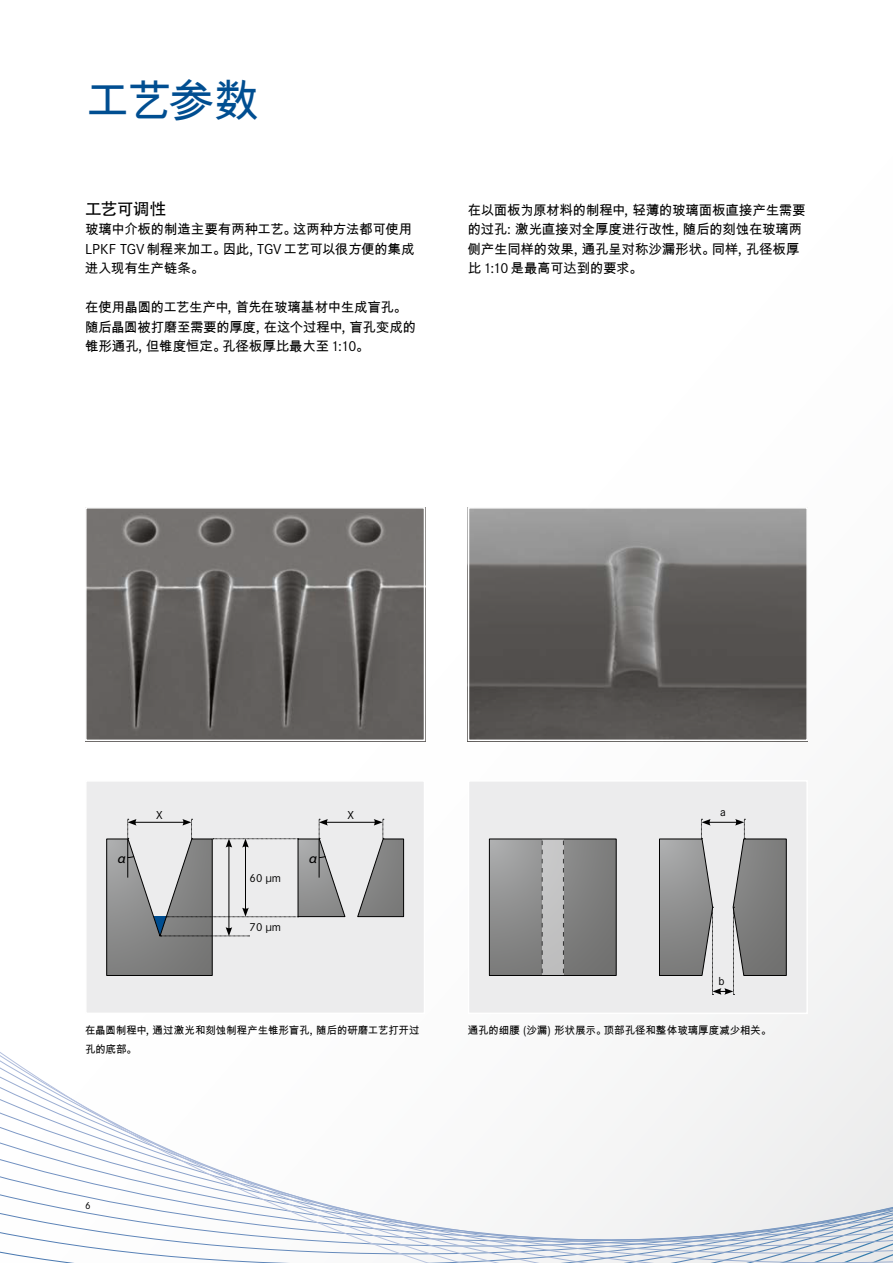
<style>
.page{position:relative;width:893px;height:1263px;background:#fff}
.page>*{position:absolute;margin:0;border:0;box-sizing:border-box;transform-origin:0 0}
.t1{font:45px "Arial Unicode MS";color:#004e91}
.t2{font:700 16.5px "Arial Unicode MS";letter-spacing:-.02em;color:#000}
.t3{font:13.5px/19.5px "Arial Unicode MS";letter-spacing:-.02em;color:#000}
.t4{font:12px "Corporate S";color:#000}
.t5{font:10.5px/19.5px "Arial Unicode MS";letter-spacing:-.005em;color:#000}
.t6{font:10.5px "Corporate S";color:#000}
.s1{font-family:"Corporate S";font-size:15px}
.s2{font-family:"Corporate S";font-size:12px}
</style>
<div class="page">
<svg style="left:0;top:918px;width:893px;height:345px"></svg>
<div style="left:468px;top:780px;width:340px;height:234px;background:#ececed;border:2px solid #fff"></div>
<svg style="left:491px;top:841px;width:124px;height:133px;background:#8f908f"></svg>
<div style="left:489px;top:839px;width:128px;height:137px;border:1px solid #000"></div>
<svg style="left:659px;top:819px;width:128px;height:176px"></svg>
<div style="left:85px;top:780px;width:340px;height:234px;background:#ececed;border:2px solid #fff"></div>
<img style="left:471px;top:510px;width:334px;height:228px">
<div style="left:468px;top:507px;width:340px;height:234px;border:2px solid #fff"></div>
<img style="left:88px;top:510px;width:334px;height:228px">
<div style="left:85px;top:507px;width:340px;height:234px;border:2px solid #fff"></div>
<svg style="left:106px;top:819px;width:298px;height:157px"></svg>
<h1 class="t1" style="left:85px;top:69px;width:176px">工艺参数</h1>
<p class="t2" style="left:85px;top:199px;width:83px">工艺可调性</p>
<p class="t3" style="left:85px;top:219px;width:331px">玻璃中介板的制造主要有两种工艺。这两种方法都可使用<br><span class="s1">LPKF TGV</span>制程来加工。因此<span class="s1">, TGV</span>工艺可以很方便的集成进入现有生产链条。</p>
<p class="t3" style="left:85px;top:297px;width:333px">在使用晶圆的工艺生产中<span class="s1">,</span> 首先在玻璃基材中生成盲孔。随后晶圆被打磨至需要的厚度<span class="s1">,</span> 在这个过程中<span class="s1">,</span> 盲孔变成的锥形通孔<span class="s1">,</span> 但锥度恒定。孔径板厚比最大至 <span class="s1">1:10</span>。</p>
<p class="t3" style="left:468px;top:199px;width:339px">在以面板为原材料的制程中<span class="s1">,</span> 轻薄的玻璃面板直接产生需要的过孔<span class="s1">:</span> 激光直接对全厚度进行改性<span class="s1">,</span> 随后的刻蚀在玻璃两侧产生同样的效果<span class="s1">,</span> 通孔呈对称沙漏形状。同样<span class="s1">,</span> 孔径板厚比 <span class="s1">1:10</span> 是最高可达到的要求。</p>
<p class="t4" style="left:156px;top:808px;width:8px">X</p>
<p class="t4" style="left:348px;top:808px;width:8px">X</p>
<p class="t4" style="left:250px;top:871px;width:33px">60 µm</p>
<p class="t4" style="left:250px;top:920px;width:33px">70 µm</p>
<p class="t5" style="left:85px;top:1020px;width:336px">在晶圆制程中<span class="s2">,</span> 通过激光和刻蚀制程产生锥形盲孔<span class="s2">,</span> 随后的研磨工艺打开过孔的底部。</p>
<p class="t4" style="left:720px;top:805px;width:7px">a</p>
<p class="t4" style="left:718px;top:974px;width:8px">b</p>
<p class="t5" style="left:468px;top:1020px;width:305px">通孔的细腰 <span class="s2">(</span>沙漏<span class="s2">)</span> 形状展示。顶部孔径和整体玻璃厚度减少相关。</p>
<p class="t6" style="left:85px;top:1200px;width:7px">6</p>
</div>
